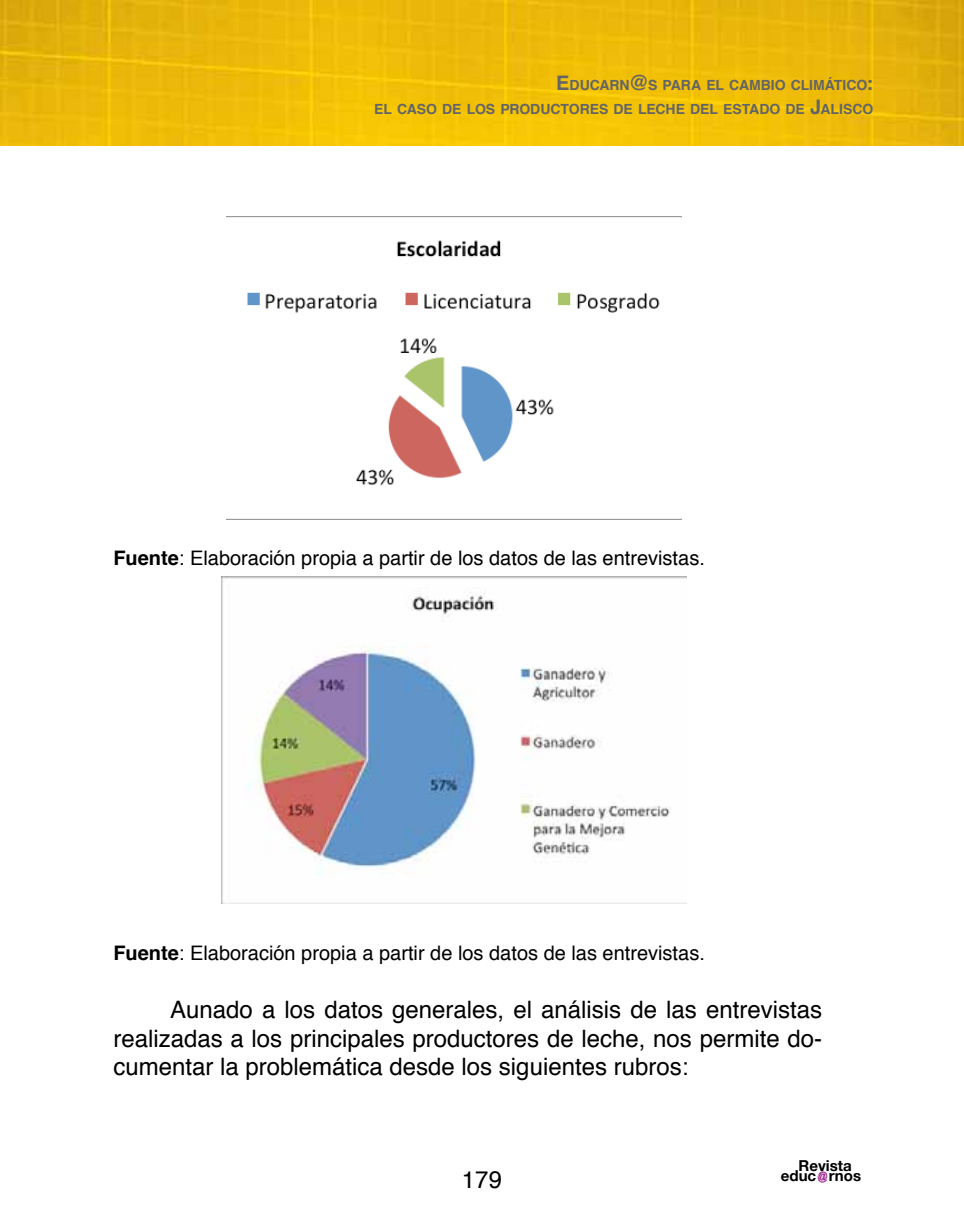
<style>
.page{position:relative;width:964px;height:1219px;background:#fff}
.page>*{position:absolute;margin:0;border:0;box-sizing:border-box;transform-origin:0 0}
.t1{font:24px/28.8px "Helvetica";color:#000;text-align:justify}
.t2{font:20px "Helvetica";color:#000}
.t3{font:700 15px "Helvetica Neue";color:#000}
.t4{font:700 14px/24px "Helvetica";letter-spacing:-.005em;color:#636466;text-align:right}
.s1{font-size:20px}
.s2{font-weight:700}
</style>
<div class="page">
<img style="left:0;top:0;width:964px;height:146px">
<svg style="left:817px;top:1171px;width:10px;height:12px"></svg>
<img style="left:227px;top:216px;width:455px;height:303px">
<img style="left:222px;top:576px;width:465px;height:327px">
<p class="t4" style="left:374px;top:74px;width:500px"><span class="s1">E</span>DUCARN<span class="s1">@</span>S PARA EL CAMBIO CLIMÁTICO<span class="s1">:<br></span>EL CASO DE LOS PRODUCTORES DE LECHE DEL ESTADO DE <span class="s1">J</span>ALISCO</p>
<p class="t2" style="left:113px;top:543px;width:593px"><span class="s2">Fuente</span>: Elaboración propia a partir de los datos de las entrevistas.</p>
<p class="t2" style="left:113px;top:938px;width:593px"><span class="s2">Fuente</span>: Elaboración propia a partir de los datos de las entrevistas.</p>
<p class="t1" style="left:113px;top:996px;width:710px;text-indent:57px">Aunado a los datos generales, el análisis de las entrevistas realizadas a los principales productores de leche, nos permite do&shy;cumentar la problemática desde los siguientes rubros:</p>
<p class="t1" style="left:462px;top:1165px;width:42px">179</p>
<p class="t3" style="left:798px;top:1157px;width:55px">Revista</p>
<p class="t3" style="left:781px;top:1167px;width:82px">educ rnos</p>
</div>
